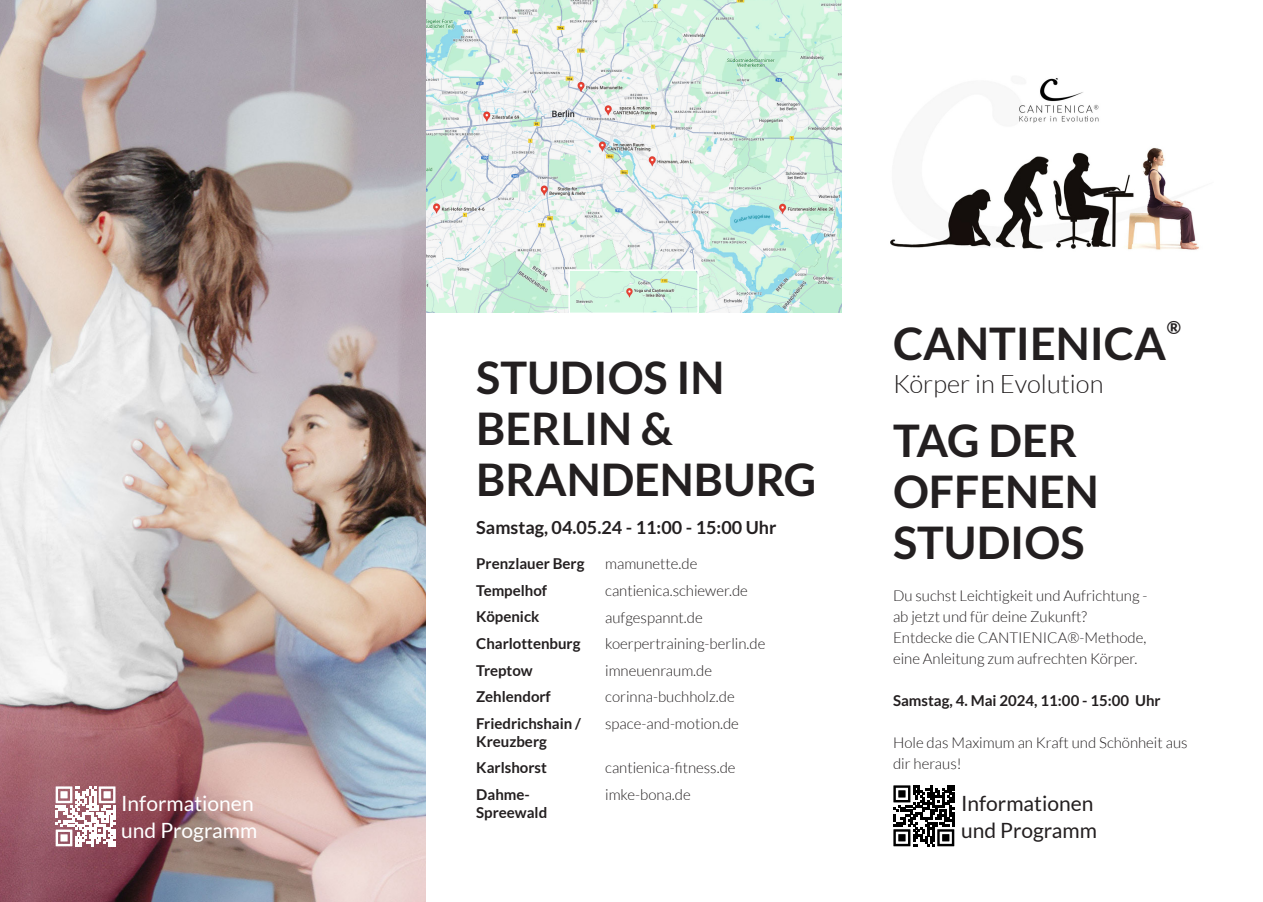
<style>
.page{position:relative;width:1263px;height:902px;background:#fff}
.page>*{position:absolute;margin:0;border:0;box-sizing:border-box;transform-origin:0 0}
.t1{font:700 45px/51px "Lato";color:#231f20}
.t2{font:300 25.5px "Lato";color:#231f20}
.t3{font:21px/27px "Lato";color:#231f20}
.t4{font:21px/27px "Lato";color:#fff}
.t5{font:700 18px "Lato";color:#231f20}
.t6{font:300 15px/26.5px "Lato";color:#231f20}
.t7{font:700 15px/26.5px "Lato";color:#231f20}
</style>
<div class="page">
<img style="left:425px;top:0;width:417px;height:313px">
<img style="left:571px;top:272px;width:125px;height:39px">
<div style="left:568px;top:269px;width:131px;height:45px;border:2px solid #fff"></div>
<svg style="left:893px;top:785px;width:61px;height:61px"></svg>
<img style="left:890px;top:78px;width:309px;height:172px">
<img style="left:0;top:0;width:425px;height:901px">
<svg style="left:56px;top:786px;width:59px;height:60px"></svg>
<h3 class="t4" style="left:121px;top:790px;width:138px">Informationen und Programm</h3>
<h1 class="t1" style="left:476px;top:352px;width:342px">STUDIOS IN<br>BERLIN &amp;<br>BRANDENBURG</h1>
<p class="t5" style="left:476px;top:517px;width:302px">Samstag, 04.05.24 - 11:00 - 15:00 Uhr</p>
<p class="t7" style="left:476px;top:550px;width:110px">Prenzlauer Berg<br>Tempelhof<br>Köpenick<br>Charlottenburg<br>Treptow<br>Zehlendorf<br>Friedrichshain /</p>
<p class="t7" style="left:476px;top:727px;width:72px;text-align:justify">Kreuzberg Karlshorst Dahme-</p>
<p class="t7" style="left:476px;top:798px;width:72px">Spreewald</p>
<p class="t6" style="left:605px;top:551px;width:162px">mamunette.de cantienica.schiewer.de aufgespannt.de koerpertraining-berlin.de imneuenraum.de corinna-buchholz.de space-and-motion.de</p>
<p class="t6" style="left:605px;top:754px;width:132px">cantienica-fitness.de imke-bona.de</p>
<p class="t5" style="left:1167px;top:317px;width:16px">®</p>
<h1 class="t1" style="left:893px;top:317px;width:275px">CANTIENICA</h1>
<h2 class="t2" style="left:893px;top:370px;width:212px">Körper in Evolution</h2>
<h1 class="t1" style="left:893px;top:414px;width:207px">TAG DER<br>OFFENEN<br>STUDIOS</h1>
<p class="t6" style="left:893px;top:585px;width:256px;line-height:21px">Du suchst Leichtigkeit und Aufrichtung - ab jetzt und für deine Zukunft?<br>Entdecke die CANTIENICA®-Methode, eine Anleitung zum aufrechten Körper.</p>
<p class="t7" style="left:893px;top:686px;width:269px">Samstag, 4. Mai 2024, 11:00 - 15:00 Uhr</p>
<p class="t6" style="left:893px;top:732px;width:296px;line-height:21px">Hole das Maximum an Kraft und Schönheit aus dir heraus!</p>
<h3 class="t3" style="left:961px;top:790px;width:138px">Informationen und Programm</h3>
</div>
